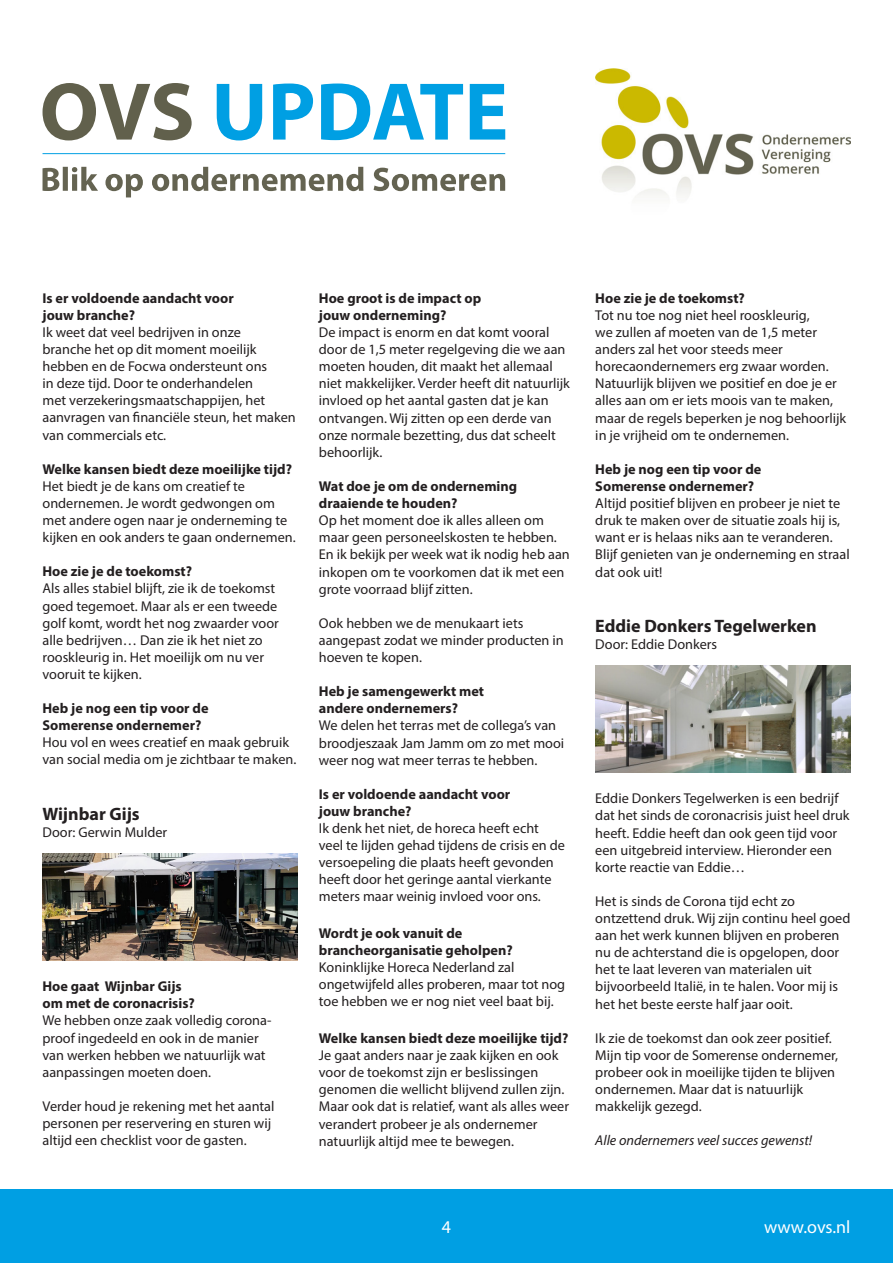
<style>
.page{position:relative;width:893px;height:1263px;background:#fff}
.page>*{position:absolute;margin:0;border:0;box-sizing:border-box;transform-origin:0 0}
.t1{font:700 18px "Myriad Pro";color:#231f20}
.t2{font:18px "Myriad Pro";color:#fff}
.t3{font:14.25px/17.1px "Myriad Pro";color:#231f20}
.t4{font:700 14.25px/17.1px "Myriad Pro";color:#231f20}
.t5{font:italic 14.25px "Myriad Pro";color:#231f20}
</style>
<div class="page">
<div style="left:0;top:1189px;width:893px;height:74px;background:#009fe3"></div>
<img style="left:595px;top:69px;width:255px;height:127px">
<svg style="left:43px;top:167px;width:462px;height:30px"></svg>
<svg style="left:217px;top:84px;width:288px;height:56px"></svg>
<svg style="left:43px;top:83px;width:149px;height:57px"></svg>
<hr style="left:43px;top:153px;width:462px;height:1px;background:#009fe3">
<img style="left:42px;top:854px;width:256px;height:107px">
<img style="left:595px;top:665px;width:256px;height:107px">
<p class="t4" style="left:43px;top:289px;width:193px">Is er voldoende aandacht voor</p>
<p class="t4" style="left:43px;top:306px;width:94px">jouw branche?</p>
<p class="t3" style="left:43px;top:323px;width:255px">Ik weet dat veel bedrijven in onze<br>branche het op dit moment moeilijk hebben en de Focwa ondersteunt ons<br>in deze tijd. Door te onderhandelen<br>met verzekeringsmaatschappijen, het aanvragen van financiële steun, het maken van commercials etc.</p>
<p class="t4" style="left:43px;top:460px;width:251px">Welke kansen biedt deze moeilijke tijd?</p>
<p class="t3" style="left:43px;top:477px;width:255px">Het biedt je de kans om creatief te ondernemen. Je wordt gedwongen om met andere ogen naar je onderneming te kijken en ook anders te gaan ondernemen.</p>
<p class="t4" style="left:43px;top:562px;width:151px">Hoe zie je de toekomst?</p>
<p class="t3" style="left:43px;top:580px;width:238px">Als alles stabiel blijft, zie ik de toekomst goed tegemoet. Maar als er een tweede golf komt, wordt het nog zwaarder voor alle bedrijven… Dan zie ik het niet zo rooskleurig in. Het moeilijk om nu ver vooruit te kijken.</p>
<p class="t4" style="left:43px;top:699px;width:168px">Heb je nog een tip voor de</p>
<p class="t4" style="left:43px;top:716px;width:160px">Somerense ondernemer?</p>
<p class="t3" style="left:43px;top:734px;width:255px">Hou vol en wees creatief en maak gebruik van social media om je zichtbaar te maken.</p>
<p class="t1" style="left:43px;top:802px;width:99px">Wijnbar Gijs</p>
<p class="t3" style="left:43px;top:824px;width:126px">Door: Gerwin Mulder</p>
<p class="t4" style="left:43px;top:977px;width:141px">Hoe gaat Wijnbar Gijs</p>
<p class="t4" style="left:43px;top:994px;width:154px">om met de coronacrisis?</p>
<p class="t3" style="left:43px;top:1012px;width:230px">We hebben onze zaak volledig corona&shy;proof ingedeeld en ook in de manier van werken hebben we natuurlijk wat aanpassingen moeten doen.</p>
<p class="t3" style="left:43px;top:1097px;width:233px">Verder houd je rekening met het aantal personen per reservering en sturen wij altijd een checklist voor de gasten.</p>
<p class="t4" style="left:319px;top:289px;width:164px">Hoe groot is de impact op</p>
<p class="t4" style="left:319px;top:306px;width:129px">jouw onderneming?</p>
<p class="t3" style="left:319px;top:323px;width:253px">De impact is enorm en dat komt vooral door de 1,5 meter regelgeving die we aan moeten houden, dit maakt het allemaal niet makkelijker. Verder heeft dit natuurlijk invloed op het aantal gasten dat je kan ontvangen. Wij zitten op een derde van onze normale bezetting, dus dat scheelt behoorlijk.</p>
<p class="t4" style="left:319px;top:477px;width:200px">Wat doe je om de onderneming draaiende te houden?</p>
<p class="t3" style="left:319px;top:512px;width:252px">Op het moment doe ik alles alleen om maar geen personeelskosten te hebben.<br>En ik bekijk per week wat ik nodig heb aan inkopen om te voorkomen dat ik met een grote voorraad blijf zitten.</p>
<p class="t3" style="left:319px;top:614px;width:246px">Ook hebben we de menukaart iets aangepast zodat we minder producten in hoeven te kopen.</p>
<p class="t4" style="left:319px;top:682px;width:167px">Heb je samengewerkt met</p>
<p class="t4" style="left:319px;top:699px;width:141px">andere ondernemers?</p>
<p class="t3" style="left:319px;top:717px;width:247px">We delen het terras met de collega’s van broodjeszaak Jam Jamm om zo met mooi weer nog wat meer terras te hebben.</p>
<p class="t4" style="left:319px;top:785px;width:193px">Is er voldoende aandacht voor</p>
<p class="t4" style="left:319px;top:802px;width:94px">jouw branche?</p>
<p class="t3" style="left:319px;top:819px;width:248px">Ik denk het niet, de horeca heeft echt veel te lijden gehad tijdens de crisis en de versoepeling die plaats heeft gevonden heeft door het geringe aantal vierkante meters maar weinig invloed voor ons.</p>
<p class="t4" style="left:319px;top:924px;width:195px">Wordt je ook vanuit de brancheorganisatie geholpen?</p>
<p class="t3" style="left:319px;top:959px;width:248px">Koninklijke Horeca Nederland zal ongetwijfeld alles proberen, maar tot nog toe hebben we er nog niet veel baat bij.</p>
<p class="t4" style="left:319px;top:1029px;width:251px">Welke kansen biedt deze moeilijke tijd?</p>
<p class="t3" style="left:319px;top:1046px;width:252px">Je gaat anders naar je zaak kijken en ook voor de toekomst zijn er beslissingen genomen die wellicht blijvend zullen zijn.<br>Maar ook dat is relatief, want als alles weer verandert probeer je als ondernemer natuurlijk altijd mee te bewegen.</p>
<p class="t4" style="left:595px;top:289px;width:151px">Hoe zie je de toekomst?</p>
<p class="t3" style="left:595px;top:306px;width:252px">Tot nu toe nog niet heel rooskleurig,<br>we zullen af moeten van de 1,5 meter anders zal het voor steeds meer horecaondernemers erg zwaar worden.<br>Natuurlijk blijven we positief en doe je er alles aan om er iets moois van te maken, maar de regels beperken je nog behoorlijk in je vrijheid om te ondernemen.</p>
<p class="t4" style="left:595px;top:460px;width:168px">Heb je nog een tip voor de</p>
<p class="t4" style="left:595px;top:477px;width:160px">Somerense ondernemer?</p>
<p class="t3" style="left:595px;top:494px;width:256px">Altijd positief blijven en probeer je niet te druk te maken over de situatie zoals hij is, want er is helaas niks aan te veranderen.<br>Blijf genieten van je onderneming en straal dat ook uit!</p>
<p class="t1" style="left:595px;top:614px;width:223px">Eddie Donkers Tegelwerken</p>
<p class="t3" style="left:595px;top:636px;width:123px">Door: Eddie Donkers</p>
<p class="t3" style="left:595px;top:790px;width:256px">Eddie Donkers Tegelwerken is een bedrijf dat het sinds de coronacrisis juist heel druk heeft. Eddie heeft dan ook geen tijd voor een uitgebreid interview. Hieronder een korte reactie van Eddie…</p>
<p class="t3" style="left:595px;top:892px;width:257px">Het is sinds de Corona tijd echt zo ontzettend druk. Wij zijn continu heel goed aan het werk kunnen blijven en proberen nu de achterstand die is opgelopen, door het te laat leveren van materialen uit bijvoorbeeld Italië, in te halen. Voor mij is het het beste eerste half jaar ooit.</p>
<p class="t3" style="left:595px;top:1029px;width:244px">Ik zie de toekomst dan ook zeer positief.<br>Mijn tip voor de Somerense ondernemer, probeer ook in moeilijke tijden te blijven ondernemen. Maar dat is natuurlijk makkelijk gezegd.</p>
<p class="t5" style="left:595px;top:1132px;width:218px">Alle ondernemers veel succes gewenst!</p>
<p class="t2" style="left:442px;top:1216px;width:11px">4</p>
<p class="t2" style="left:764px;top:1216px;width:88px">www.ovs.nl</p>
</div>
